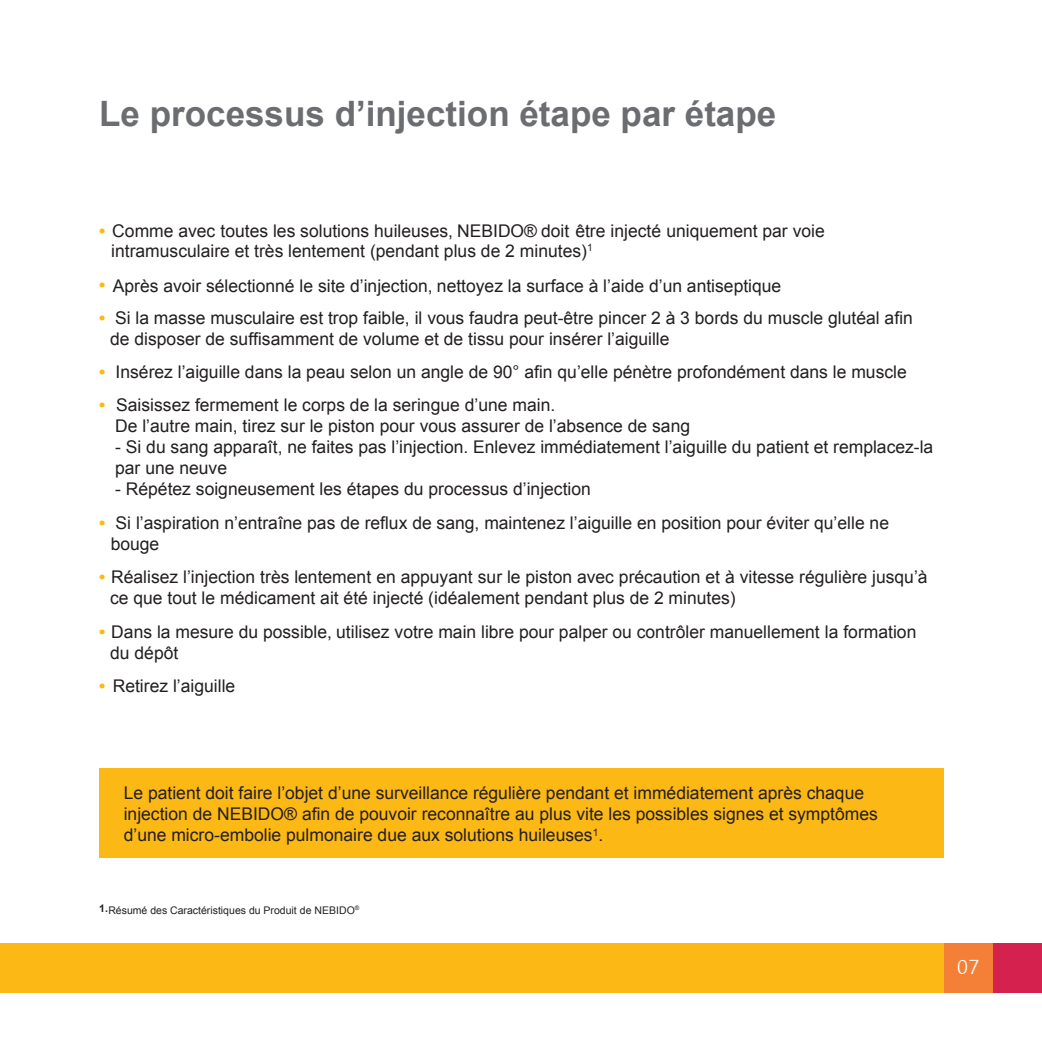
<style>
.page{position:relative;width:1042px;height:1042px;background:#fff}
.page>*{position:absolute;margin:0;border:0;box-sizing:border-box;transform-origin:0 0}
.t1{font:700 35px "Arial";color:#6c6d70}
.t2{font:300 21px "The Sans Expert";color:#fff}
.t3{font:17.5px/21px "Arial";color:#231f20}
.t4{font:10.5px "Arial";color:#231f20}
.s1{font-weight:700;color:#fcb814}
</style>
<div class="page">
<div style="left:943px;top:943px;width:50px;height:49px;background:#f48038"></div>
<div style="left:0;top:943px;width:943px;height:49px;background:#fcb814"></div>
<div style="left:993px;top:943px;width:49px;height:49px;background:#d4214d"></div>
<div style="left:99px;top:769px;width:844px;height:89px;background:#fcb814"></div>
<h1 class="t1" style="left:99px;top:90px;width:678px">Le processus d’injection étape par étape</h1>
<p class="t3" style="left:111px;top:221px;width:715px;line-height:20.5px;text-indent:-12px"><span class="s1">•</span> Comme avec toutes les solutions huileuses, NEBIDO® doit être injecté uniquement par voie intramusculaire et très lentement (pendant plus de 2 minutes)<sup>1</sup></p>
<p class="t3" style="left:99px;top:275px;width:683px"><span class="s1">•</span> Après avoir sélectionné le site d’injection, nettoyez la surface à l’aide d’un antiseptique</p>
<p class="t3" style="left:110px;top:308px;width:804px;text-indent:-11px"><span class="s1">•</span> Si la masse musculaire est trop faible, il vous faudra peut-être pincer 2 à 3 bords du muscle glutéal afin de disposer de suffisamment de volume et de tissu pour insérer l’aiguille</p>
<p class="t3" style="left:99px;top:361px;width:809px"><span class="s1">•</span> Insérez l’aiguille dans la peau selon un angle de 90° afin qu’elle pénètre profondément dans le muscle</p>
<p class="t3" style="left:115px;top:394px;width:576px;text-indent:-16px"><span class="s1">•</span> Saisissez fermement le corps de la seringue d’une main.<br>De l’autre main, tirez sur le piston pour vous assurer de l’absence de sang</p>
<p class="t3" style="left:115px;top:436px;width:819px">- Si du sang apparaît, ne faites pas l’injection. Enlevez immédiatement l’aiguille du patient et remplacez-la par une neuve</p>
<p class="t3" style="left:115px;top:478px;width:477px">- Répétez soigneusement les étapes du processus d’injection</p>
<p class="t3" style="left:111px;top:513px;width:780px;text-indent:-11px"><span class="s1">•</span> Si l’aspiration n’entraîne pas de reflux de sang, maintenez l’aiguille en position pour éviter qu’elle ne bouge</p>
<p class="t3" style="left:110px;top:566px;width:819px;text-indent:-11px"><span class="s1">•</span> Réalisez l’injection très lentement en appuyant sur le piston avec précaution et à vitesse régulière jusqu’à ce que tout le médicament ait été injecté (idéalement pendant plus de 2 minutes)</p>
<p class="t3" style="left:110px;top:622px;width:807px;text-indent:-11px"><span class="s1">•</span> Dans la mesure du possible, utilisez votre main libre pour palper ou contrôler manuellement la formation du dépôt</p>
<p class="t3" style="left:99px;top:675px;width:138px"><span class="s1">•</span> Retirez l’aiguille</p>
<p class="t3" style="left:124px;top:783px;width:756px">Le patient doit faire l’objet d’une surveillance régulière pendant et immédiatement après chaque injection de NEBIDO® afin de pouvoir reconnaître au plus vite les possibles signes et symptômes d’une micro-embolie pulmonaire due aux solutions huileuses<sup>1</sup>.</p>
<p class="t4" style="left:99px;top:903px;width:262px"><sup>1.</sup>Résumé des Caractéristiques du Produit de NEBIDO<sup>®</sup></p>
<p class="t2" style="left:956px;top:949px;width:25px">07</p>
</div>
